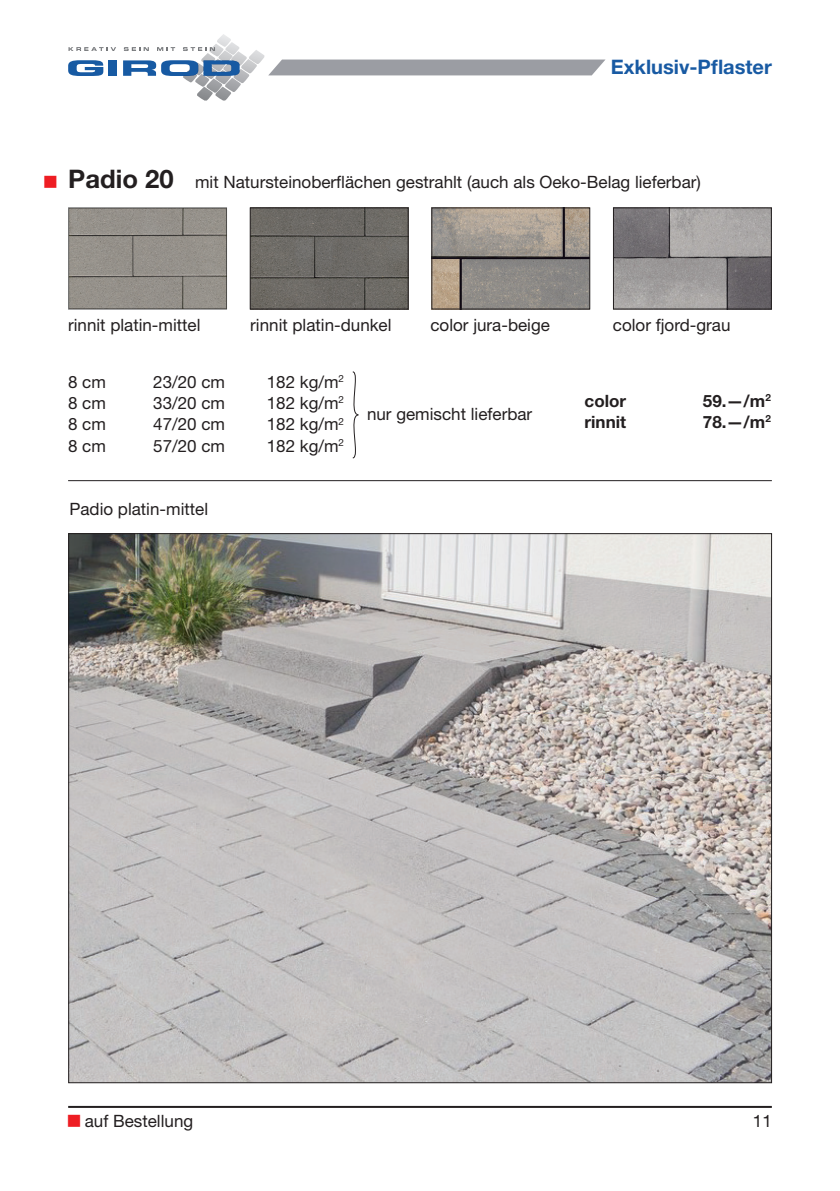
<style>
.page{position:relative;width:840px;height:1191px;background:#fff}
.page>*{position:absolute;margin:0;border:0;box-sizing:border-box;transform-origin:0 0}
.t1{font:700 20px "Helvetica Neue LT Std";color:#185aa3}
.t2{font:17px "Helvetica Neue LT Std";color:#231f20}
.t3{font:700 17px "Helvetica Neue LT Std";color:#231f20}
.s1{font-weight:700;font-size:25.6px}
.s2{color:#ee1d23}
</style>
<div class="page">
<hr style="left:68px;top:1106px;width:703px;height:2px;background:#231f20">
<svg style="left:68px;top:60px;width:35px;height:16px"></svg>
<div style="left:109px;top:60px;width:8px;height:16px;background:#175aa3"></div>
<svg style="left:68px;top:47px;width:48px;height:4px"></svg>
<svg style="left:123px;top:34px;width:482px;height:67px"></svg>
<img style="left:251px;top:209px;width:155px;height:98px">
<div style="left:249px;top:207px;width:159px;height:102px;border:1px solid #231f20"></div>
<img style="left:433px;top:209px;width:155px;height:98px">
<div style="left:431px;top:207px;width:159px;height:102px;border:1px solid #231f20"></div>
<img style="left:614px;top:209px;width:155px;height:98px">
<div style="left:612px;top:207px;width:159px;height:102px;border:1px solid #231f20"></div>
<svg style="left:68px;top:207px;width:159px;height:102px"></svg>
<img style="left:69px;top:208px;width:157px;height:101px">
<svg style="left:352px;top:371px;width:7px;height:88px"></svg>
<hr style="left:68px;top:480px;width:703px;height:1px;background:#231f20">
<img style="left:70px;top:535px;width:699px;height:546px">
<p class="t1" style="left:610px;top:59px;width:162px">Exklusiv-Pflaster</p>
<p class="t2" style="left:44px;top:176px;width:657px"><sup>■</sup> <span class="s1">Padio 20</span> mit Natursteinoberflächen gestrahlt (auch als Oeko-Belag lieferbar)</p>
<p class="t2" style="left:68px;top:319px;width:134px">rinnit platin-mittel</p>
<p class="t2" style="left:250px;top:319px;width:143px">rinnit platin-dunkel</p>
<p class="t2" style="left:430px;top:319px;width:121px">color jura-beige</p>
<p class="t2" style="left:612px;top:319px;width:119px">color fjord-grau</p>
<p class="t2" style="left:68px;top:375px;width:39px">8 cm</p>
<p class="t2" style="left:153px;top:375px;width:73px">23/20 cm</p>
<p class="t2" style="left:266px;top:375px;width:79px">182 kg/m<sup>2</sup></p>
<p class="t2" style="left:68px;top:397px;width:39px">8 cm</p>
<p class="t2" style="left:153px;top:397px;width:73px">33/20 cm</p>
<p class="t2" style="left:266px;top:397px;width:79px">182 kg/m<sup>2</sup></p>
<p class="t2" style="left:68px;top:418px;width:39px">8 cm</p>
<p class="t2" style="left:153px;top:418px;width:73px">47/20 cm</p>
<p class="t2" style="left:266px;top:418px;width:79px">182 kg/m<sup>2</sup></p>
<p class="t2" style="left:68px;top:439px;width:39px">8 cm</p>
<p class="t2" style="left:153px;top:439px;width:73px">57/20 cm</p>
<p class="t2" style="left:266px;top:439px;width:79px">182 kg/m<sup>2</sup></p>
<p class="t2" style="left:69px;top:503px;width:140px">Padio platin-mittel</p>
<p class="t2" style="left:367px;top:407px;width:166px">nur gemischt lieferbar</p>
<p class="t3" style="left:584px;top:394px;width:43px">color</p>
<p class="t3" style="left:702px;top:394px;width:69px">59.—/m<sup>2</sup></p>
<p class="t3" style="left:584px;top:416px;width:43px">rinnit</p>
<p class="t3" style="left:702px;top:416px;width:69px">78.—/m<sup>2</sup></p>
<p class="t2" style="left:68px;top:1114px;width:127px"><span class="s2">■</span> auf Bestellung</p>
<p class="t2" style="left:752px;top:1114px;width:20px">11</p>
</div>
